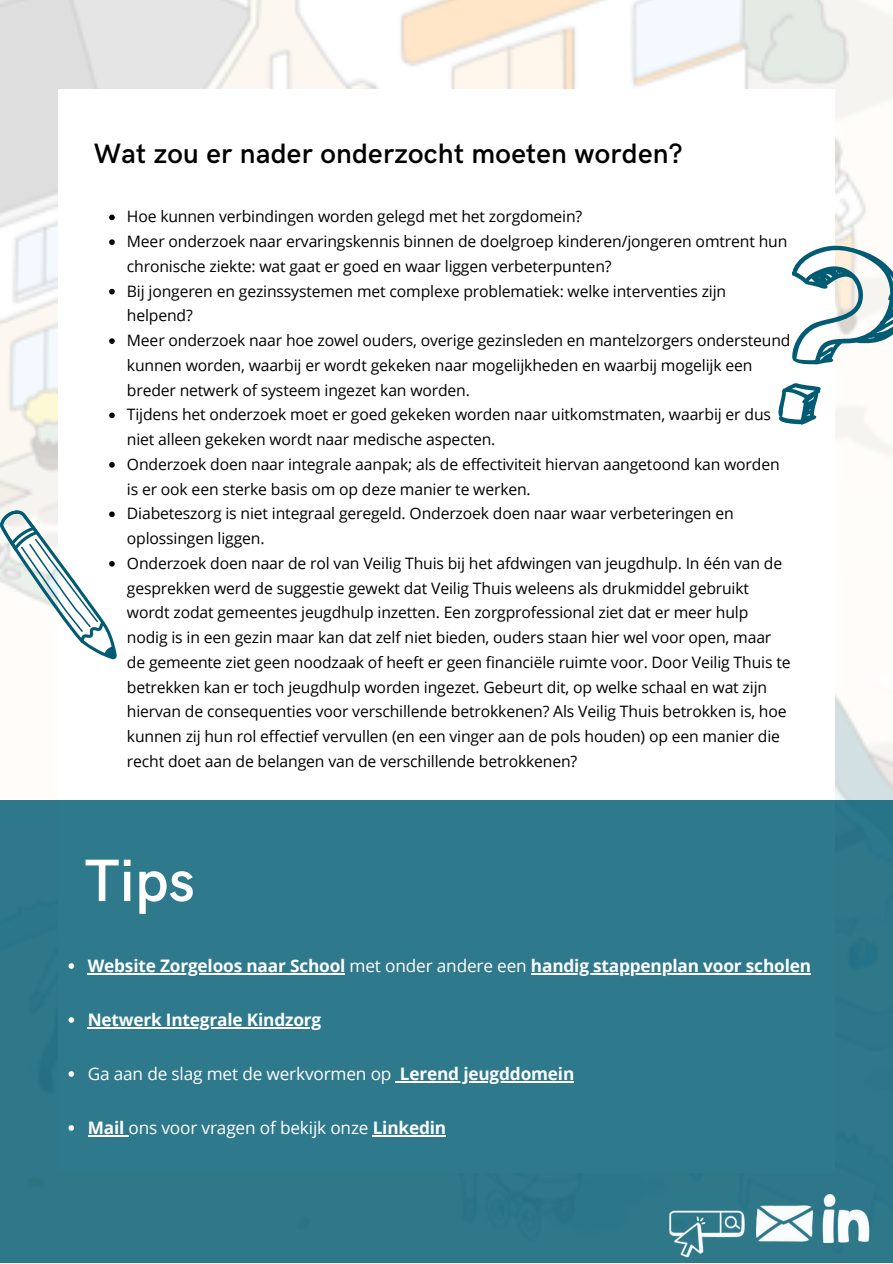
<style>
.page{position:relative;width:893px;height:1264px;background:#fff}
.page>*{position:absolute;margin:0;border:0;box-sizing:border-box;transform-origin:0 0}
.t1{font:600 60px "HK Grotesk";color:#fff}
.t2{font:600 28.05px "HK Grotesk";letter-spacing:.01em;color:#000}
.t3{font:700 17.25px "Open Sans";letter-spacing:-.01em;color:#fff}
.t4{font:17.25px "Open Sans";letter-spacing:-.01em;color:#fff}
.t5{font:15.75px/24.8px "Open Sans";letter-spacing:-.01em;color:#000}
.s1{font-weight:400}
.s2{font-weight:700}
</style>
<div class="page">
<img style="left:0;top:0;width:892px;height:800px">
<div style="left:595px;top:484px;width:297px;height:88px;background:#fffdf9"></div>
<div style="left:58px;top:89px;width:776px;height:1083px;background:#fff"></div>
<svg style="left:778px;top:235px;width:114px;height:195px"></svg>
<div style="left:0;top:800px;width:892px;height:462px;background:#2f798c"></div>
<svg style="left:68px;top:963px;width:6px;height:5px"></svg>
<hr style="left:88px;top:973px;width:257px;height:1px;background:#fff">
<hr style="left:531px;top:973px;width:62px;height:1px;background:#fff">
<hr style="left:593px;top:973px;width:106px;height:1px;background:#fff">
<hr style="left:699px;top:973px;width:111px;height:1px;background:#fff">
<svg style="left:68px;top:1017px;width:6px;height:5px"></svg>
<hr style="left:88px;top:1027px;width:233px;height:1px;background:#fff">
<svg style="left:68px;top:1071px;width:6px;height:5px"></svg>
<svg style="left:395px;top:1081px;width:14px;height:1px"></svg>
<hr style="left:409px;top:1081px;width:165px;height:1px;background:#fff">
<svg style="left:68px;top:1125px;width:6px;height:5px"></svg>
<hr style="left:88px;top:1135px;width:40px;height:1px;background:#fff">
<hr style="left:373px;top:1135px;width:73px;height:1px;background:#fff">
<img style="left:822px;top:1194px;width:47px;height:48px">
<img style="left:756px;top:1205px;width:56px;height:37px">
<img style="left:669px;top:1210px;width:76px;height:48px">
<svg style="left:109px;top:215px;width:6px;height:5px"></svg>
<svg style="left:109px;top:239px;width:6px;height:6px"></svg>
<svg style="left:109px;top:289px;width:6px;height:5px"></svg>
<svg style="left:109px;top:338px;width:6px;height:6px"></svg>
<svg style="left:109px;top:412px;width:6px;height:6px"></svg>
<svg style="left:109px;top:462px;width:6px;height:5px"></svg>
<svg style="left:0;top:509px;width:117px;height:150px"></svg>
<h2 class="t2" style="left:94px;top:137px;width:590px">Wat zou er nader onderzocht moeten worden?</h2>
<p class="t5" style="left:127px;top:204px;width:665px">Hoe kunnen verbindingen worden gelegd met het zorgdomein?<br>Meer onderzoek naar ervaringskennis binnen de doelgroep kinderen/jongeren omtrent hun chronische ziekte: wat gaat er goed en waar liggen verbeterpunten?<br>Bij jongeren en gezinssystemen met complexe problematiek: welke interventies zijn helpend?<br>Meer onderzoek naar hoe zowel ouders, overige gezinsleden en mantelzorgers ondersteund kunnen worden, waarbij er wordt gekeken naar mogelijkheden en waarbij mogelijk een breder netwerk of systeem ingezet kan worden.<br>Tijdens het onderzoek moet er goed gekeken worden naar uitkomstmaten, waarbij er dus niet alleen gekeken wordt naar medische aspecten.<br>Onderzoek doen naar integrale aanpak; als de effectiviteit hiervan aangetoond kan worden is er ook een sterke basis om op deze manier te werken.<br>Diabeteszorg is niet integraal geregeld. Onderzoek doen naar waar verbeteringen en oplossingen liggen.<br>Onderzoek doen naar de rol van Veilig Thuis bij het afdwingen van jeugdhulp. In één van de gesprekken werd de suggestie gewekt dat Veilig Thuis weleens als drukmiddel gebruikt wordt zodat gemeentes jeugdhulp inzetten. Een zorgprofessional ziet dat er meer hulp nodig is in een gezin maar kan dat zelf niet bieden, ouders staan hier wel voor open, maar de gemeente ziet geen noodzaak of heeft er geen financiële ruimte voor. Door Veilig Thuis te betrekken kan er toch jeugdhulp worden ingezet. Gebeurt dit, op welke schaal en wat zijn hiervan de consequenties voor verschillende betrokkenen? Als Veilig Thuis betrokken is, hoe kunnen zij hun rol effectief vervullen (en een vinger aan de pols houden) op een manier die recht doet aan de belangen van de verschillende betrokkenen?</p>
<h1 class="t1" style="left:85px;top:847px;width:112px">Tips</h1>
<p class="t3" style="left:88px;top:953px;width:724px">Website Zorgeloos naar School <span class="s1">met onder andere een</span> handig stappenplan voor scholen</p>
<p class="t3" style="left:88px;top:1007px;width:235px">Netwerk Integrale Kindzorg</p>
<p class="t4" style="left:88px;top:1061px;width:488px">Ga aan de slag met de werkvormen op <span class="s2">Lerend jeugddomein</span></p>
<p class="t4" style="left:88px;top:1115px;width:360px"><span class="s2">Mail</span> ons voor vragen of bekijk onze <span class="s2">Linkedin</span></p>
</div>
